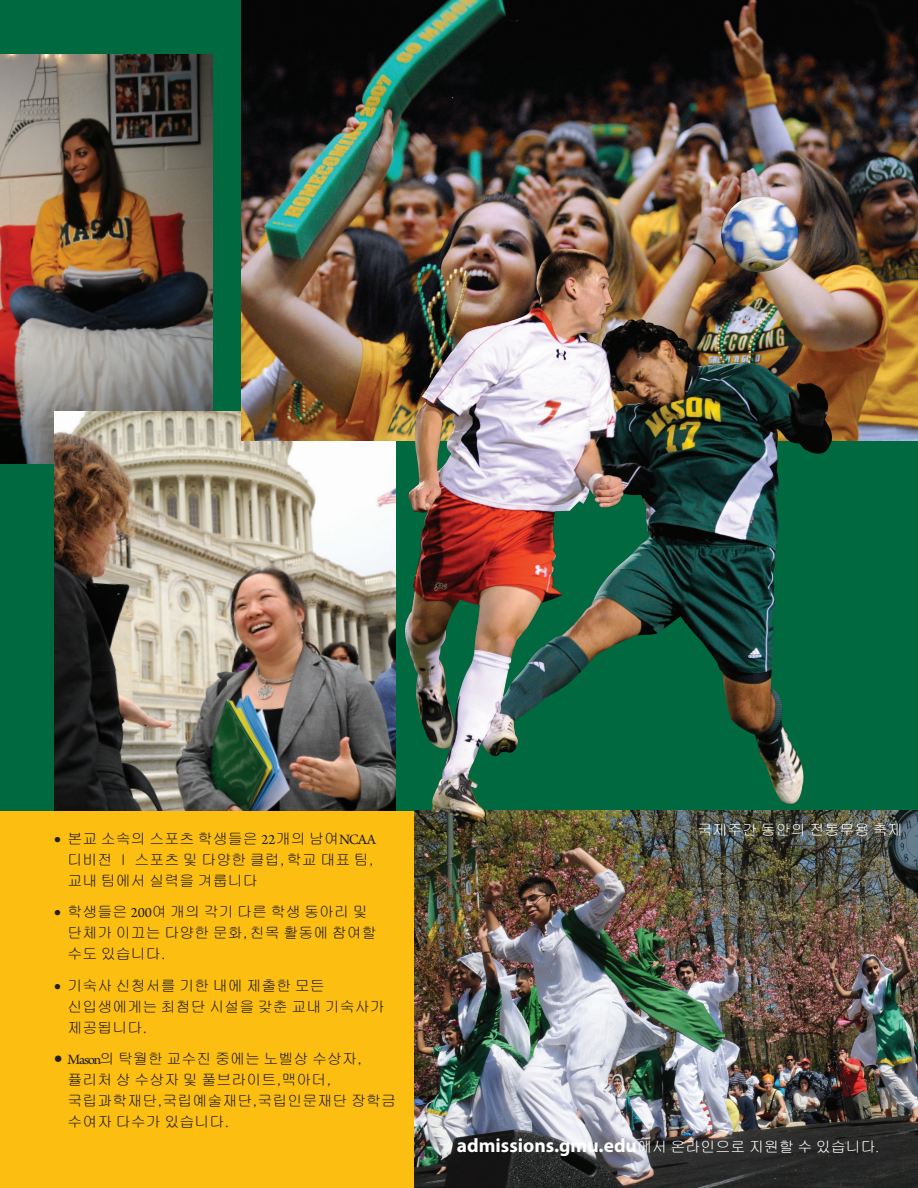
<style>
.page{position:relative;width:918px;height:1188px;background:#fff}
.page>*{position:absolute;margin:0;border:0;box-sizing:border-box;transform-origin:0 0}
.B-HEADS{font:700 19.5px "Myriad Pro";color:#fff}
.t1{font:15px/21px "Gulim";color:#231f20}
.BODY-HANGING{font:15px "Gulim";color:#fff}
.s1{font-family:"Arno Pro"}
.s2{font-family:"Gulim";font-weight:400;font-size:15px}
</style>
<div class="page">
<div style="left:0;top:760px;width:918px;height:428px;background:#fdbe12"></div>
<div style="left:0;top:0;width:918px;height:811px;background:#00693f"></div>
<img style="left:414px;top:811px;width:504px;height:377px">
<img style="left:0;top:55px;width:213px;height:408px">
<img style="left:54px;top:412px;width:342px;height:399px">
<img style="left:242px;top:0;width:676px;height:441px">
<img style="left:403px;top:196px;width:406px;height:628px">
<p class="t1" style="left:68px;top:828px;width:310px;text-indent:-14px">• 본교 소속의 스포츠 학생들은 <span class="s1">22</span>개의 남여<span class="s1">NCAA </span>디비전 Ｉ 스포츠 및 다양한 클럽, 학교 대표 팀, 교내 팀에서 실력을 겨룹니다</p>
<p class="t1" style="left:68px;top:902px;width:311px;text-indent:-14px">• 학생들은 <span class="s1">200</span>여 개의 각기 다른 학생 동아리 및 단체가 이끄는 다양한 문화, 친목 활동에 참여할 수도 있습니다.</p>
<p class="t1" style="left:68px;top:975px;width:319px;text-indent:-14px">• 기숙사 신청서를 기한 내에 제출한 모든 신입생에게는 최첨단 시설을 갖춘 교내 기숙사가 제공됩니다.</p>
<p class="t1" style="left:68px;top:1049px;width:330px;text-indent:-14px">• <span class="s1">Mason</span>의 탁월한 교수진 중에는 노벨상 수상자, 퓰리처 상 수상자 및 풀브라이트,맥아더, 국립과학재단,국립예술재단,국립인문재단 장학금 수여자 다수가 있습니다.</p>
<p class="BODY-HANGING" style="left:697px;top:822px;width:207px">국제주간 동안의 전통무용 축제</p>
<p class="B-HEADS" style="left:457px;top:1133px;width:436px">admissions.gmu.edu<span class="s2">에서 온라인으로 지원할 수 있습니다．</span></p>
</div>
